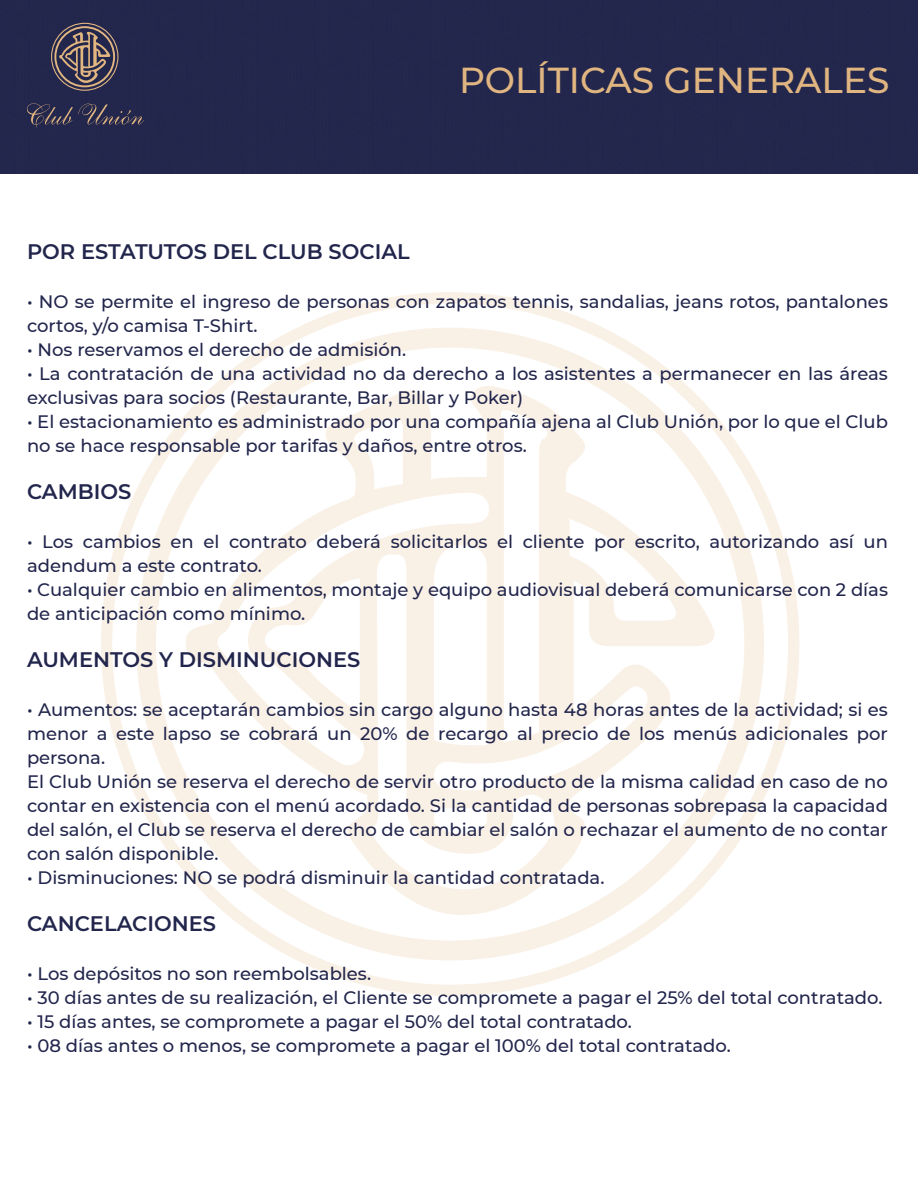
<style>
.page{position:relative;width:918px;height:1188px;background:#fff}
.page>*{position:absolute;margin:0;border:0;box-sizing:border-box;transform-origin:0 0}
.t1{font:500 36px "Montserrat";color:#e2b681}
.t2{font:600 21px "Montserrat";color:#22264c}
.t3{font:500 18px/24px "Montserrat";color:#22264c}
</style>
<div class="page">
<svg style="left:101px;top:292px;width:698px;height:704px"></svg>
<svg style="left:186px;top:384px;width:531px;height:531px"></svg>
<div style="left:0;top:0;width:918px;height:174px;background:#23274c"></div>
<svg style="left:51px;top:23px;width:67px;height:68px;background:#5b515b"></svg>
<svg style="left:27px;top:103px;width:117px;height:24px;background:#3b3852"></svg>
<h1 class="t1" style="left:459px;top:55px;width:432px">POLÍTICAS GENERALES</h1>
<p class="t2" style="left:27px;top:236px;width:384px">POR ESTATUTOS DEL CLUB SOCIAL</p>
<p class="t3" style="left:27px;top:289px;width:863px">• NO se permite el ingreso de personas con zapatos tennis, sandalias, jeans rotos, pantalones cortos, y/o camisa T-Shirt.</p>
<p class="t3" style="left:27px;top:337px;width:381px">• Nos reservamos el derecho de admisión.</p>
<p class="t3" style="left:27px;top:361px;width:863px">• La contratación de una actividad no da derecho a los asistentes a permanecer en las áreas exclusivas para socios (Restaurante, Bar, Billar y Poker)</p>
<p class="t3" style="left:27px;top:409px;width:863px">• El estacionamiento es administrado por una compañía ajena al Club Unión, por lo que el Club no se hace responsable por tarifas y daños, entre otros.</p>
<p class="t2" style="left:27px;top:476px;width:106px">CAMBIOS</p>
<p class="t3" style="left:27px;top:529px;width:862px">• Los cambios en el contrato deberá solicitarlos el cliente por escrito, autorizando así un adendum a este contrato.</p>
<p class="t3" style="left:27px;top:577px;width:863px">• Cualquier cambio en alimentos, montaje y equipo audiovisual deberá comunicarse con 2 días de anticipación como mínimo.</p>
<p class="t2" style="left:27px;top:644px;width:335px">AUMENTOS Y DISMINUCIONES</p>
<p class="t3" style="left:27px;top:697px;width:863px">• Aumentos: se aceptarán cambios sin cargo alguno hasta 48 horas antes de la actividad; si es menor a este lapso se cobrará un 20% de recargo al precio de los menús adicionales por persona.<br>El Club Unión se reserva el derecho de servir otro producto de la misma calidad en caso de no contar en existencia con el menú acordado. Si la cantidad de personas sobrepasa la capacidad del salón, el Club se reserva el derecho de cambiar el salón o rechazar el aumento de no contar con salón disponible.</p>
<p class="t3" style="left:27px;top:865px;width:579px">• Disminuciones: NO se podrá disminuir la cantidad contratada.</p>
<p class="t2" style="left:27px;top:908px;width:191px">CANCELACIONES</p>
<p class="t3" style="left:27px;top:961px;width:346px">• Los depósitos no son reembolsables.</p>
<p class="t3" style="left:27px;top:985px;width:857px">• 30 días antes de su realización, el Cliente se compromete a pagar el 25% del total contratado.</p>
<p class="t3" style="left:27px;top:1009px;width:606px">• 15 días antes, se compromete a pagar el 50% del total contratado.</p>
<p class="t3" style="left:27px;top:1033px;width:705px">• 08 días antes o menos, se compromete a pagar el 100% del total contratado.</p>
</div>
